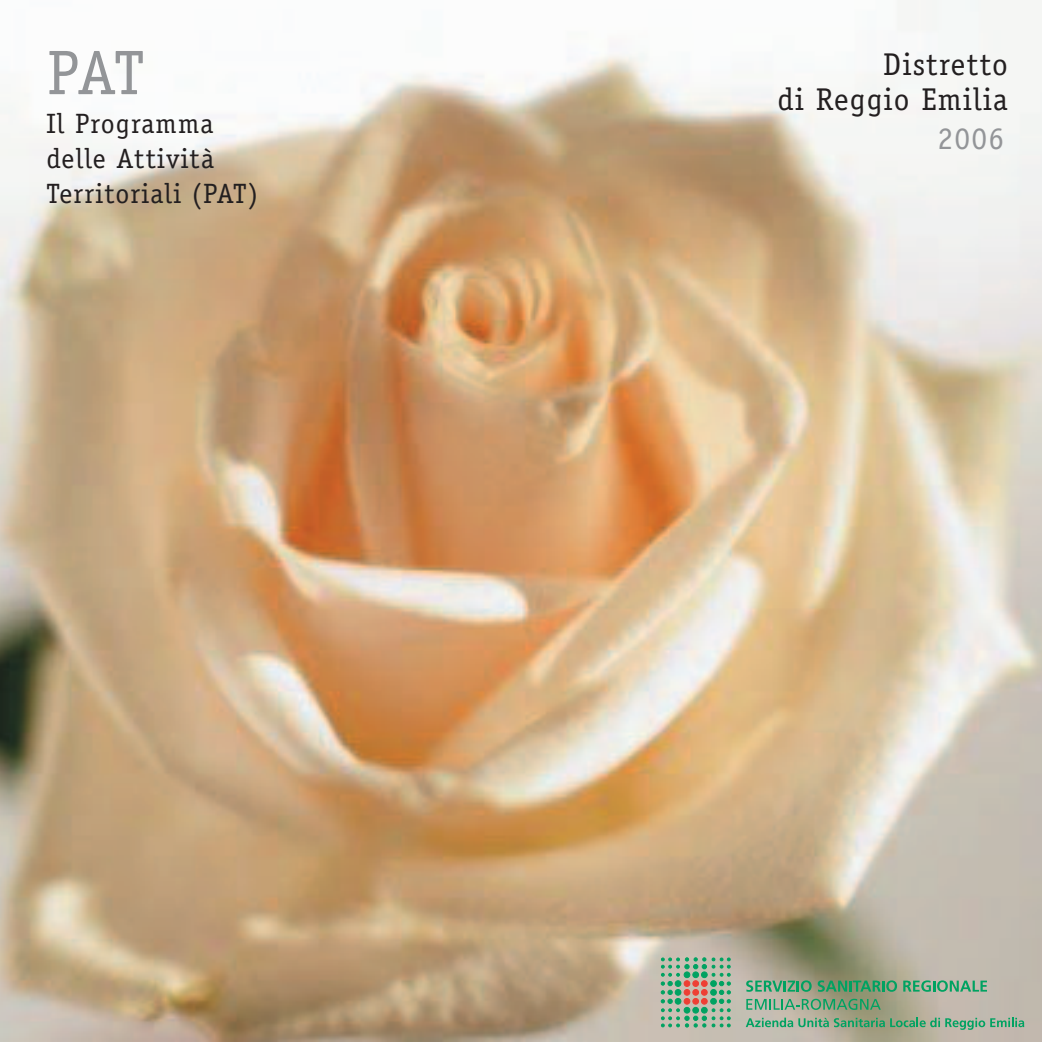
<style>
.page{position:relative;width:1042px;height:1042px;background:#fff}
.page>*{position:absolute;margin:0;border:0;box-sizing:border-box;transform-origin:0 0}
.t1{font:63px "Officina Serif";color:#939598}
.t2{font:31.5px/35px "Officina Serif";letter-spacing:.04em;color:#231f20;text-align:right}
.t3{font:31.5px "Officina Serif";color:#939598}
.t4{font:28px/35px "Officina Serif";letter-spacing:.04em;color:#231f20}
</style>
<div class="page">
<img style="left:0;top:0;width:1041px;height:1041px">
<svg style="left:661px;top:957px;width:69px;height:70px;background:#96ae94"></svg>
<svg style="left:746px;top:980px;width:65px;height:11px"></svg>
<svg style="left:817px;top:980px;width:79px;height:11px"></svg>
<svg style="left:903px;top:980px;width:83px;height:11px"></svg>
<svg style="left:746px;top:998px;width:134px;height:11px"></svg>
<svg style="left:745px;top:1017px;width:139px;height:10px"></svg>
<svg style="left:890px;top:1017px;width:49px;height:10px"></svg>
<svg style="left:945px;top:1017px;width:78px;height:12px"></svg>
<h1 class="t1" style="left:47px;top:49px;width:99px">PAT</h1>
<p class="t4" style="left:46px;top:108px;width:213px">Il Programma delle Attività<br>Territoriali (PAT)</p>
<p class="t2" style="left:777px;top:49px;width:232px">Distretto<br>di Reggio Emilia</p>
<p class="t3" style="left:937px;top:126px;width:68px">2006</p>
</div>
